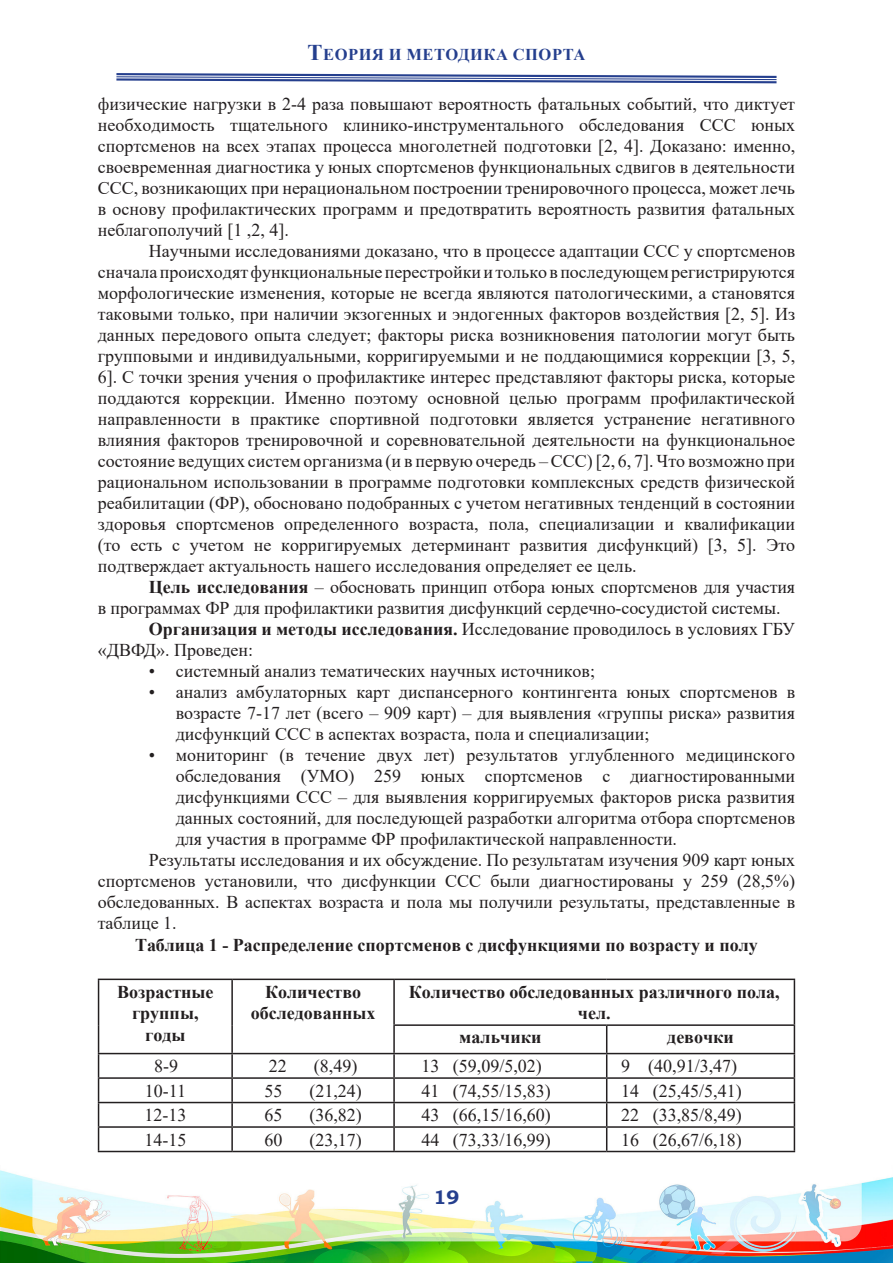
<style>
.page{position:relative;width:893px;height:1263px;background:#fff}
.page>*{position:absolute;margin:0;border:0;box-sizing:border-box;transform-origin:0 0}
.t1{font:700 19.5px "Bookman Old Style";color:#253f8e}
.t2{font:18px/21px "Times New Roman";color:#231f20;text-align:justify}
.t3{font:700 18px/21.6px "Times New Roman";color:#231f20;text-align:center}
.t4{font:700 16.5px "Times New Roman";letter-spacing:.035em;color:#253f8e}
.s1{font-size:22.5px}
.s2{font-weight:700}
</style>
<div class="page">
<img style="left:0;top:1170px;width:893px;height:93px">
<svg style="left:116px;top:73px;width:661px;height:11px"></svg>
<hr style="left:98px;top:978px;width:134px;height:2px;background:#231f20">
<hr style="left:98px;top:980px;width:1px;height:45px;background:#231f20">
<hr style="left:232px;top:978px;width:162px;height:2px;background:#231f20">
<hr style="left:231px;top:980px;width:2px;height:45px;background:#231f20">
<hr style="left:231px;top:1025px;width:2px;height:28px;background:#231f20">
<hr style="left:394px;top:978px;width:213px;height:2px;background:#231f20">
<hr style="left:393px;top:980px;width:2px;height:44px;background:#231f20">
<hr style="left:607px;top:978px;width:188px;height:2px;background:#231f20">
<hr style="left:794px;top:980px;width:1px;height:44px;background:#231f20">
<hr style="left:393px;top:1024px;width:214px;height:2px;background:#231f20">
<hr style="left:393px;top:1026px;width:2px;height:27px;background:#231f20">
<hr style="left:607px;top:1024px;width:188px;height:2px;background:#231f20">
<hr style="left:98px;top:1053px;width:134px;height:1px;background:#231f20">
<hr style="left:232px;top:1053px;width:162px;height:1px;background:#231f20">
<hr style="left:231px;top:1054px;width:2px;height:23px;background:#231f20">
<hr style="left:394px;top:1053px;width:213px;height:1px;background:#231f20">
<hr style="left:393px;top:1054px;width:2px;height:23px;background:#231f20">
<hr style="left:607px;top:1053px;width:188px;height:1px;background:#231f20">
<hr style="left:98px;top:1077px;width:134px;height:2px;background:#231f20">
<hr style="left:232px;top:1077px;width:162px;height:2px;background:#231f20">
<hr style="left:231px;top:1079px;width:2px;height:23px;background:#231f20">
<hr style="left:394px;top:1077px;width:213px;height:2px;background:#231f20">
<hr style="left:393px;top:1079px;width:2px;height:23px;background:#231f20">
<hr style="left:607px;top:1077px;width:188px;height:2px;background:#231f20">
<hr style="left:98px;top:1102px;width:134px;height:1px;background:#231f20">
<hr style="left:232px;top:1102px;width:162px;height:1px;background:#231f20">
<hr style="left:231px;top:1103px;width:2px;height:23px;background:#231f20">
<hr style="left:394px;top:1102px;width:213px;height:1px;background:#231f20">
<hr style="left:393px;top:1103px;width:2px;height:23px;background:#231f20">
<hr style="left:607px;top:1102px;width:188px;height:1px;background:#231f20">
<hr style="left:98px;top:1126px;width:134px;height:2px;background:#231f20">
<svg style="left:98px;top:1025px;width:1px;height:126px"></svg>
<hr style="left:232px;top:1126px;width:162px;height:2px;background:#231f20">
<hr style="left:231px;top:1128px;width:2px;height:23px;background:#231f20">
<hr style="left:394px;top:1126px;width:213px;height:2px;background:#231f20">
<hr style="left:393px;top:1128px;width:2px;height:23px;background:#231f20">
<hr style="left:607px;top:1126px;width:188px;height:2px;background:#231f20">
<svg style="left:606px;top:1026px;width:1px;height:125px"></svg>
<svg style="left:794px;top:1026px;width:1px;height:125px"></svg>
<hr style="left:98px;top:1151px;width:134px;height:1px;background:#231f20">
<hr style="left:232px;top:1151px;width:162px;height:1px;background:#231f20">
<hr style="left:394px;top:1151px;width:213px;height:1px;background:#231f20">
<hr style="left:607px;top:1151px;width:188px;height:1px;background:#231f20">
<p class="t4" style="left:308px;top:43px;width:279px"><span class="s1">Т</span>ЕОРИЯ И МЕТОДИКА СПОРТА</p>
<p class="t2" style="left:98px;top:93px;width:699px">физические нагрузки в 2-4 раза повышают вероятность фатальных событий, что диктует необходимость тщательного клинико-инструментального обследования ССС юных спортсменов на всех этапах процесса многолетней подготовки [2, 4]. Доказано: именно, своевременная диагностика у юных спортсменов функциональных сдвигов в деятельности ССС, возникающих при нерациональном построении тренировочного процесса, может лечь в основу профилактических программ и предотвратить вероятность развития фатальных неблагополучий [1 ,2, 4].</p>
<p class="t2" style="left:98px;top:240px;width:699px;text-indent:51px">Научными исследованиями доказано, что в процессе адаптации ССС у спортсменов сначала происходят функциональные перестройки и только в последующем регистрируются морфологические изменения, которые не всегда являются патологическими, а становятся таковыми только, при наличии экзогенных и эндогенных факторов воздействия [2, 5]. Из данных передового опыта следует; факторы риска возникновения патологии могут быть групповыми и индивидуальными, корригируемыми и не поддающимися коррекции [3, 5, 6]. С точки зрения учения о профилактике интерес представляют факторы риска, которые поддаются коррекции. Именно поэтому основной целью программ профилактической направленности в практике спортивной подготовки является устранение негативного влияния факторов тренировочной и соревновательной деятельности на функциональное состояние ведущих систем организма (и в первую очередь – ССС) [2, 6, 7]. Что возможно при рациональном использовании в программе подготовки комплексных средств физической реабилитации (ФР), обосновано подобранных с учетом негативных тенденций в состоянии здоровья спортсменов определенного возраста, пола, специализации и квалификации (то есть с учетом не корригируемых детерминант развития дисфункций) [3, 5]. Это подтверждает актуальность нашего исследования определяет ее цель.</p>
<p class="t2" style="left:98px;top:576px;width:699px;text-indent:51px"><span class="s2">Цель исследования</span> – обосновать принцип отбора юных спортсменов для участия в программах ФР для профилактики развития дисфункций сердечно-сосудистой системы.</p>
<p class="t2" style="left:98px;top:618px;width:699px;text-indent:51px"><span class="s2">Организация и методы исследования.</span> Исследование проводилось в условиях ГБУ «ДВФД». Проведен:</p>
<p class="t2" style="left:149px;top:660px;width:448px">• системный анализ тематических научных источников;</p>
<p class="t2" style="left:176px;top:681px;width:621px;text-indent:-27px">• анализ амбулаторных карт диспансерного контингента юных спортсменов в возрасте 7-17 лет (всего – 909 карт) – для выявления «группы риска» развития дисфункций ССС в аспектах возраста, пола и специализации;</p>
<p class="t2" style="left:176px;top:744px;width:621px;text-indent:-27px">• мониторинг (в течение двух лет) результатов углубленного медицинского обследования (УМО) 259 юных спортсменов с диагностированными дисфункциями ССС – для выявления корригируемых факторов риска развития данных состояний, для последующей разработки алгоритма отбора спортсменов для участия в программе ФР профилактической направленности.</p>
<p class="t2" style="left:98px;top:849px;width:699px;text-indent:51px">Результаты исследования и их обсуждение. По результатам изучения 909 карт юных спортсменов установили, что дисфункции ССС были диагностированы у 259 (28,5%) обследованных. В аспектах возраста и пола мы получили результаты, представленные в таблице 1.</p>
<p class="t3" style="left:135px;top:934px;width:624px">Таблица 1 - Распределение спортсменов с дисфункциями по возрасту и полу</p>
<p class="t3" style="left:117px;top:980px;width:98px">Возрастные группы,</p>
<p class="t3" style="left:145px;top:1023px;width:42px">годы</p>
<p class="t3" style="left:409px;top:980px;width:372px">Количество обследованных различного пола, чел.</p>
<p class="t3" style="left:459px;top:1026px;width:84px">мальчики</p>
<p class="t3" style="left:667px;top:1026px;width:68px">девочки</p>
<p class="t3" style="left:265px;top:980px;width:98px">Количество</p>
<p class="t3" style="left:251px;top:1002px;width:126px">обследованных</p>
<p class="t2" style="left:154px;top:1055px;width:25px">8-9</p>
<p class="t2" style="left:269px;top:1055px;width:19px">22</p>
<p class="t2" style="left:314px;top:1055px;width:45px">(8,49)</p>
<p class="t2" style="left:421px;top:1055px;width:122px">13 (59,09/5,02)</p>
<p class="t2" style="left:621px;top:1055px;width:117px">9 (40,91/3,47)</p>
<p class="t2" style="left:145px;top:1079px;width:43px">10-11</p>
<p class="t2" style="left:264px;top:1079px;width:19px">55</p>
<p class="t2" style="left:309px;top:1079px;width:54px">(21,24)</p>
<p class="t2" style="left:421px;top:1079px;width:131px">41 (74,55/15,83)</p>
<p class="t2" style="left:621px;top:1079px;width:122px">14 (25,45/5,41)</p>
<p class="t2" style="left:144px;top:1104px;width:43px">12-13</p>
<p class="t2" style="left:264px;top:1104px;width:19px">65</p>
<p class="t2" style="left:309px;top:1104px;width:54px">(36,82)</p>
<p class="t2" style="left:421px;top:1104px;width:131px">43 (66,15/16,60)</p>
<p class="t2" style="left:621px;top:1104px;width:122px">22 (33,85/8,49)</p>
<p class="t2" style="left:144px;top:1128px;width:43px">14-15</p>
<p class="t2" style="left:264px;top:1128px;width:19px">60</p>
<p class="t2" style="left:309px;top:1128px;width:54px">(23,17)</p>
<p class="t2" style="left:421px;top:1128px;width:131px">44 (73,33/16,99)</p>
<p class="t2" style="left:621px;top:1128px;width:122px">16 (26,67/6,18)</p>
<p class="t1" style="left:434px;top:1183px;width:27px">19</p>
</div>
